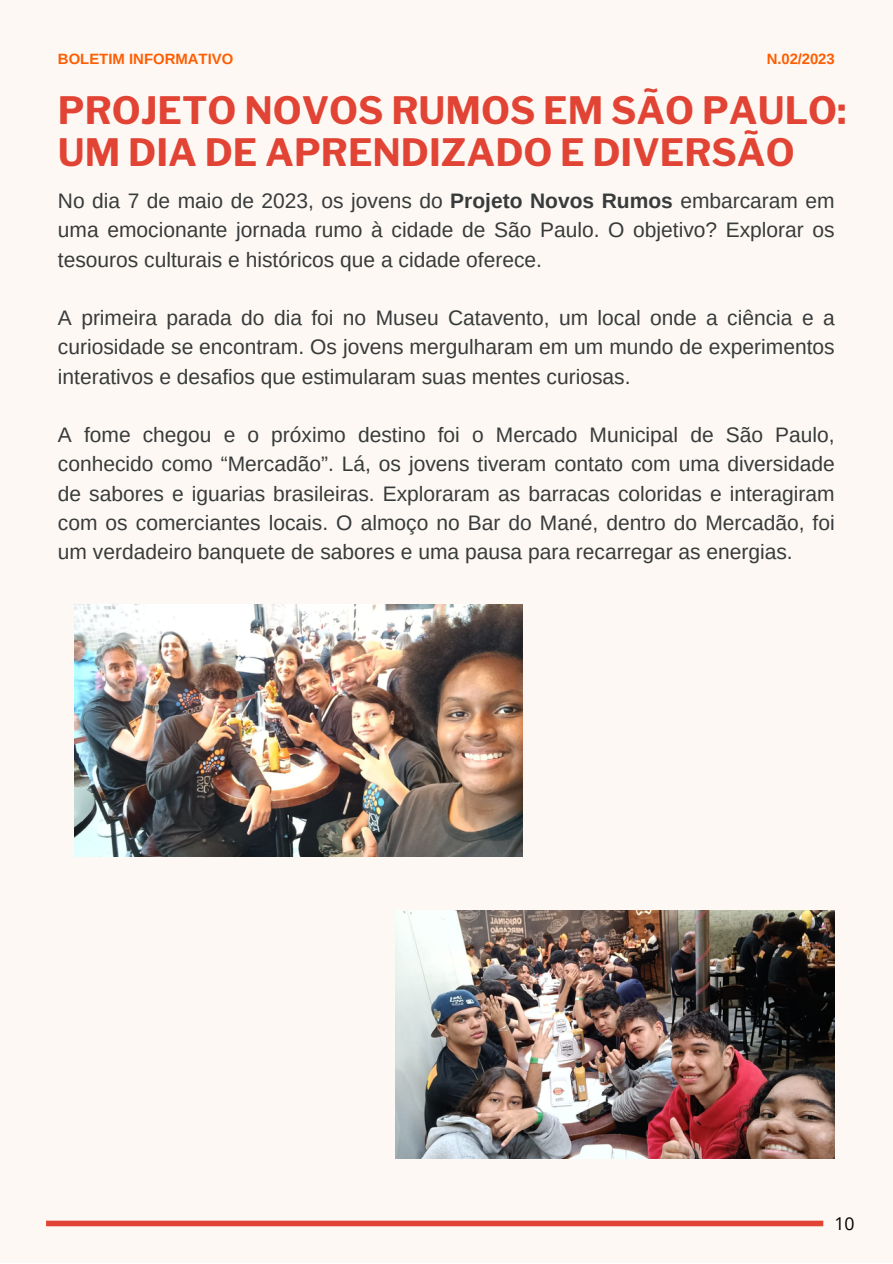
<style>
.page{position:relative;width:893px;height:1264px;background:#fff}
.page>*{position:absolute;margin:0;border:0;box-sizing:border-box;transform-origin:0 0}
.t1{font:700 37.5px/42.8px "Libre Franklin";color:#e14434}
.t2{font:21px/29.2px "Arimo";color:#383b3b;text-align:justify}
.t3{font:17.7px "Open Sans";color:#000}
.t4{font:700 14.85px "Arimo";color:#ff5d02}
.s1{font-weight:700}
</style>
<div class="page">
<div style="left:0;top:0;width:892px;height:1262px;background:#fdf8f3"></div>
<div style="left:46px;top:1220px;width:777px;height:6px;background:#e14434"></div>
<img style="left:75px;top:604px;width:447px;height:252px">
<img style="left:395px;top:910px;width:439px;height:248px">
<p class="t4" style="left:58px;top:50px;width:177px">BOLETIM INFORMATIVO</p>
<p class="t4" style="left:766px;top:50px;width:69px">N.02/2023</p>
<p class="t1" style="left:58px;top:89px;width:790px">PROJETO NOVOS RUMOS EM SÃO PAULO:<br>UM DIA DE APRENDIZADO E DIVERSÃO</p>
<p class="t2" style="left:58px;top:186px;width:778px">No dia 7 de maio de 2023, os jovens do <span class="s1">Projeto Novos Rumos</span> embarcaram em uma emocionante jornada rumo à cidade de São Paulo. O objetivo? Explorar os tesouros culturais e históricos que a cidade oferece.</p>
<p class="t2" style="left:58px;top:303px;width:778px">A primeira parada do dia foi no Museu Catavento, um local onde a ciência e a curiosidade se encontram. Os jovens mergulharam em um mundo de experimentos interativos e desafios que estimularam suas mentes curiosas.</p>
<p class="t2" style="left:58px;top:420px;width:778px">A fome chegou e o próximo destino foi o Mercado Municipal de São Paulo, conhecido como “Mercadão”. Lá, os jovens tiveram contato com uma diversidade de sabores e iguarias brasileiras. Exploraram as barracas coloridas e interagiram com os comerciantes locais. O almoço no Bar do Mané, dentro do Mercadão, foi um verdadeiro banquete de sabores e uma pausa para recarregar as energias.</p>
<p class="t3" style="left:834px;top:1210px;width:22px">10</p>
</div>
